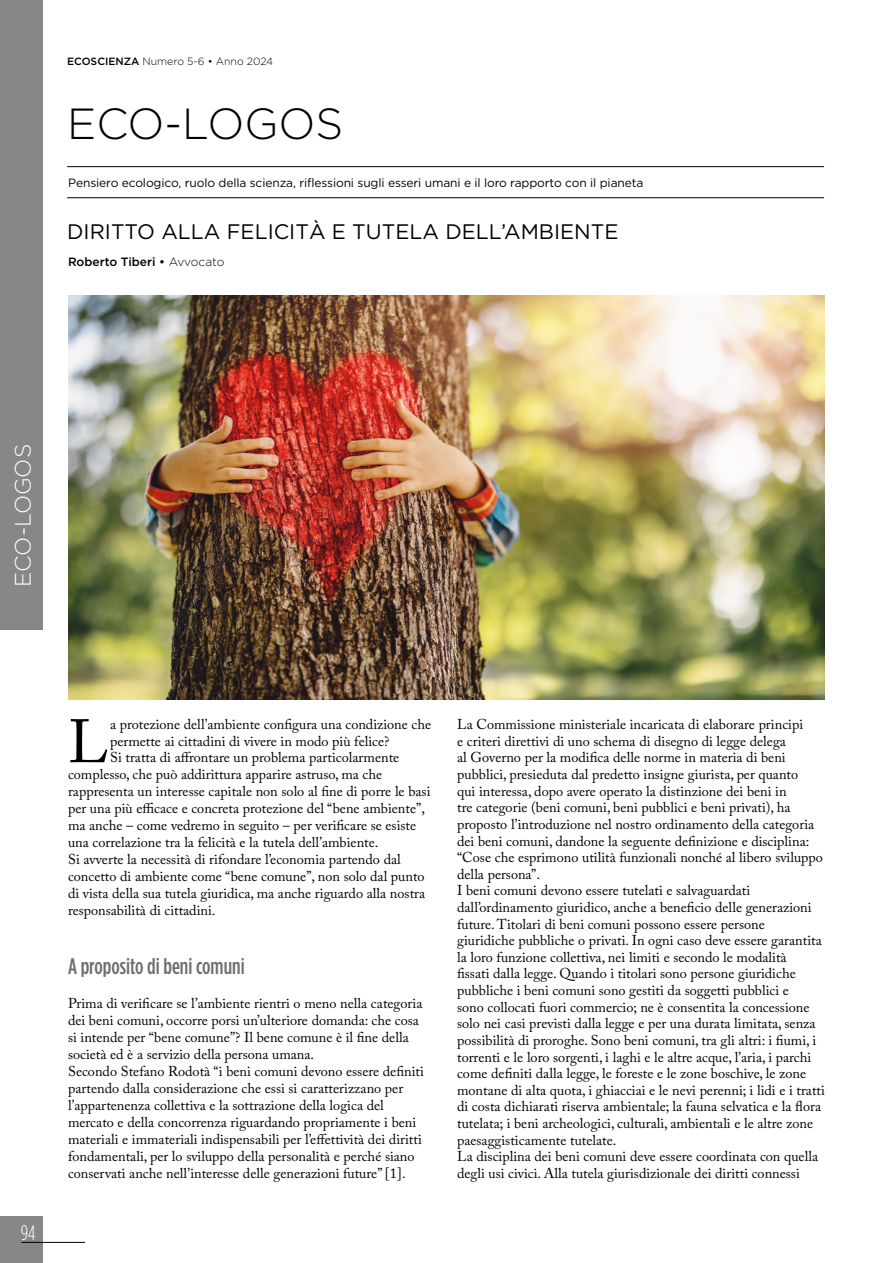
<style>
.page{position:relative;width:893px;height:1263px;background:#fff}
.page>*{position:absolute;margin:0;border:0;box-sizing:border-box;transform-origin:0 0}
.testo_primo_paragrafo{font:60.6px "Adobe Caslon Pro";color:#000}
.Rubriche_-_Intestazione{font:300 43.5px "Gotham HTF";letter-spacing:-.005em;color:#000}
.titolo_paragrafo_-_rubrica{font:500 condensed 22.5px "Gotham HTF";color:#706f6f}
.Testatina_laterale_argomento{font:300 22.5px "Gotham HTF";letter-spacing:-.005em;color:#fff}
.Scheda_-_Titolo{font:21px "Gotham HTF";color:#000}
.t1{font:300 condensed 21px "Gotham HTF";color:#fff}
.testo_principale{font:14.25px/16.6px "Adobe Caslon Pro";color:#000}
.testo_primo_paragrafo-2{font:14.25px/16.5px "Adobe Caslon Pro";color:#000}
.Rubriche_-_A_cura_di{font:12px "Gotham HTF";letter-spacing:-.01em;color:#000}
.Editoriale_-_Qualifica{font:500 12px "Gotham HTF";color:#000}
.t2{font:300 10.5px "Gotham HTF";color:#000}
.s1{font-weight:500}
.s2{font-weight:300}
</style>
<div class="page">
<div style="left:0;top:1216px;width:43px;height:47px;background:#878787"></div>
<div style="left:0;top:0;width:43px;height:629px;background:#878787"></div>
<hr style="left:21px;top:1242px;width:64px;height:1px;background:#000">
<img style="left:68px;top:296px;width:757px;height:403px">
<hr style="left:67px;top:197px;width:757px;height:1px;background:#000">
<hr style="left:67px;top:166px;width:757px;height:1px;background:#000">
<p class="t2" style="left:67px;top:56px;width:208px"><span class="s1">ECOSCIENZA</span> Numero 5-6 • Anno 2024</p>
<p class="Rubriche_-_Intestazione" style="left:67px;top:100px;width:277px">ECO-LOGOS</p>
<p class="Rubriche_-_A_cura_di" style="left:68px;top:176px;width:577px">Pensiero ecologico, ruolo della scienza, riflessioni sugli esseri umani e il loro rapporto con il pianeta</p>
<p class="Scheda_-_Titolo" style="left:67px;top:220px;width:553px">DIRITTO ALLA FELICITÀ E TUTELA DELL’AMBIENTE</p>
<p class="Editoriale_-_Qualifica" style="left:68px;top:255px;width:158px">Roberto Tiberi • <span class="s2">Avvocato</span></p>
<p class="Testatina_laterale_argomento" style="left:11px;top:587px;width:144px;rotate:-90deg">ECO-LOGOS</p>
<h3 class="t1" style="left:21px;top:1221px;width:16px">94</h3>
<p class="testo_primo_paragrafo" style="left:68px;top:706px;width:42px">L</p>
<p class="testo_primo_paragrafo-2" style="left:110px;top:716px;width:323px">a protezione dell’ambiente configura una condizione che permette ai cittadini di vivere in modo più felice?</p>
<p class="testo_principale" style="left:68px;top:749px;width:364px;text-indent:42px">Si tratta di affrontare un problema particolarmente complesso, che può addirittura apparire astruso, ma che rappresenta un interesse capitale non solo al fine di porre le basi per una più efficace e concreta protezione del “bene ambiente”, ma anche – come vedremo in seguito – per verificare se esiste una correlazione tra la felicità e la tutela dell’ambiente.</p>
<p class="testo_principale" style="left:68px;top:851px;width:359px">Si avverte la necessità di rifondare l’economia partendo dal concetto di ambiente come “bene comune”, non solo dal punto di vista della sua tutela giuridica, ma anche riguardo alla nostra responsabilità di cittadini.</p>
<p class="titolo_paragrafo_-_rubrica" style="left:68px;top:953px;width:178px">A proposito di beni comuni</p>
<p class="testo_principale" style="left:68px;top:994px;width:356px">Prima di verificare se l’ambiente rientri o meno nella categoria dei beni comuni, occorre porsi un’ulteriore domanda: che cosa si intende per “bene comune”? Il bene comune è il fine della società ed è a servizio della persona umana.</p>
<p class="testo_principale" style="left:68px;top:1062px;width:357px">Secondo Stefano Rodotà “i beni comuni devono essere definiti partendo dalla considerazione che essi si caratterizzano per l’appartenenza collettiva e la sottrazione della logica del mercato e della concorrenza riguardando propriamente i beni materiali e immateriali indispensabili per l’effettività dei diritti fondamentali, per lo sviluppo della personalità e perché siano conservati anche nell’interesse delle generazioni future” [1].</p>
<p class="testo_principale" style="left:457px;top:716px;width:367px">La Commissione ministeriale incaricata di elaborare principi<br>e criteri direttivi di uno schema di disegno di legge delega<br>al Governo per la modifica delle norme in materia di beni pubblici, presieduta dal predetto insigne giurista, per quanto<br>qui interessa, dopo avere operato la distinzione dei beni in<br>tre categorie (beni comuni, beni pubblici e beni privati), ha proposto l’introduzione nel nostro ordinamento della categoria dei beni comuni, dandone la seguente definizione e disciplina: “Cose che esprimono utilità funzionali nonché al libero sviluppo della persona”.</p>
<p class="testo_principale" style="left:457px;top:882px;width:369px">I beni comuni devono essere tutelati e salvaguardati dall’ordinamento giuridico, anche a beneficio delle generazioni future. Titolari di beni comuni possono essere persone giuridiche pubbliche o privati. In ogni caso deve essere garantita la loro funzione collettiva, nei limiti e secondo le modalità<br>fissati dalla legge. Quando i titolari sono persone giuridiche pubbliche i beni comuni sono gestiti da soggetti pubblici e<br>sono collocati fuori commercio; ne è consentita la concessione solo nei casi previsti dalla legge e per una durata limitata, senza possibilità di proroghe. Sono beni comuni, tra gli altri: i fiumi, i torrenti e le loro sorgenti, i laghi e le altre acque, l’aria, i parchi come definiti dalla legge, le foreste e le zone boschive, le zone montane di alta quota, i ghiacciai e le nevi perenni; i lidi e i tratti di costa dichiarati riserva ambientale; la fauna selvatica e la flora tutelata; i beni archeologici, culturali, ambientali e le altre zone paesaggisticamente tutelate.</p>
<p class="testo_principale" style="left:457px;top:1148px;width:362px">La disciplina dei beni comuni deve essere coordinata con quella degli usi civici. Alla tutela giurisdizionale dei diritti connessi</p>
</div>
